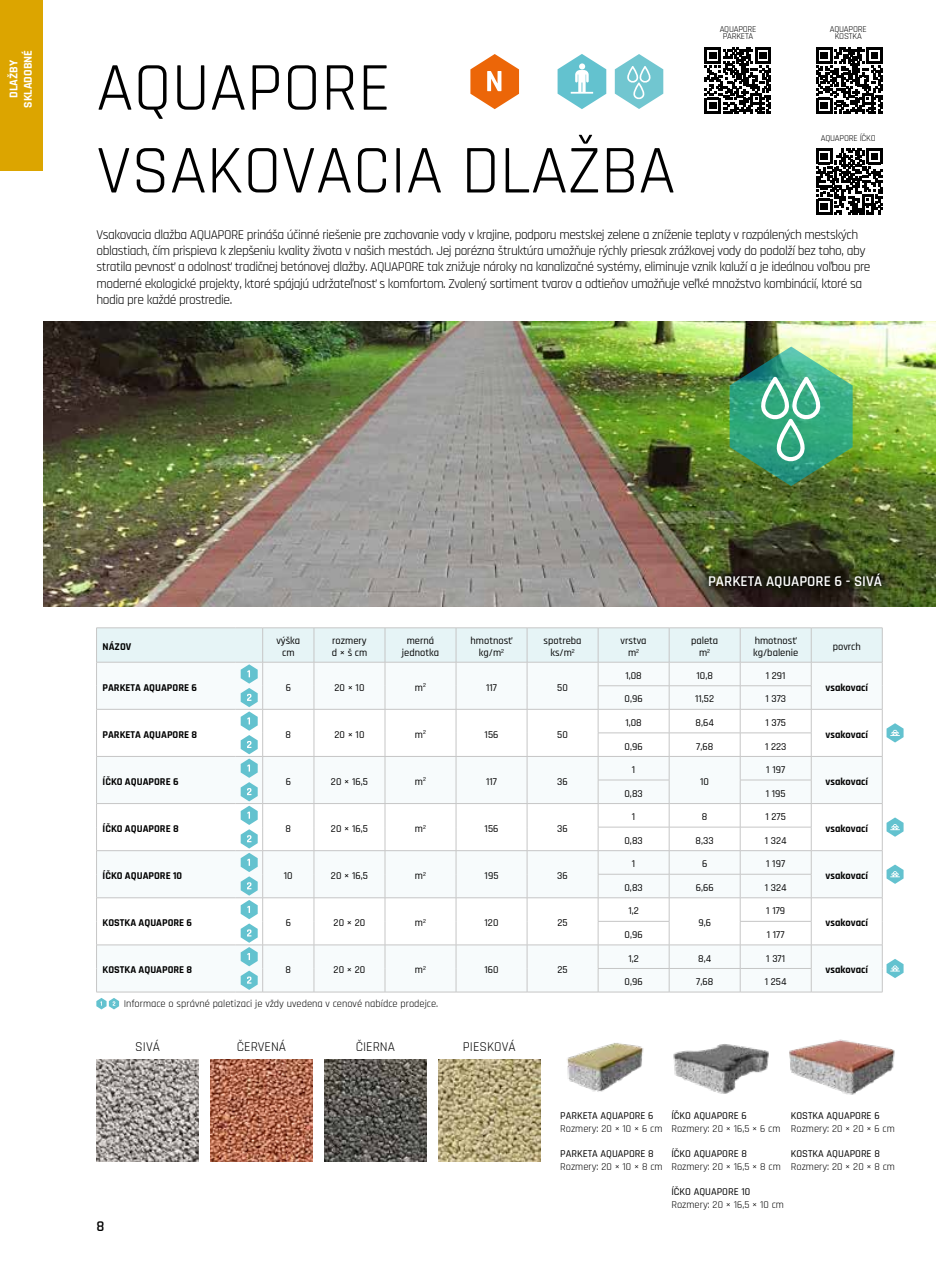
<style>
.page{position:relative;width:936px;height:1263px;background:#fff}
.page>*{position:absolute;margin:0;border:0;box-sizing:border-box;transform-origin:0 0}
.t1{font:69px/82.8px "Rajdhani";color:#000}
.t2{font:600 15px "Rajdhani";color:#fff}
.t3{font:600 15px "Rajdhani";color:#000}
.t4{font:13.5px/16.2px "Rajdhani";letter-spacing:-.035em;color:#000}
.t5{font:13.5px "Rajdhani";color:#000}
.t6{font:700 12px/14.4px "Rajdhani";color:#fff;text-align:center}
.t7{font:500 10.5px/12.6px "Rajdhani";color:#000;text-align:center}
.t8{font:10.5px "Rajdhani";color:#000}
.t9{font:700 10.5px "Rajdhani";color:#000}
.t10{font:9px/7.5px "Rajdhani";letter-spacing:-.025em;color:#000;text-align:center}
</style>
<div class="page">
<img style="left:43px;top:321px;width:892px;height:285px">
<svg style="left:816px;top:48px;width:66px;height:66px"></svg>
<svg style="left:816px;top:148px;width:66px;height:67px"></svg>
<svg style="left:704px;top:48px;width:67px;height:66px"></svg>
<svg style="left:96px;top:628px;width:807px;height:381px"></svg>
<img style="left:97px;top:1060px;width:102px;height:102px">
<img style="left:210px;top:1060px;width:102px;height:102px">
<img style="left:324px;top:1060px;width:102px;height:102px">
<img style="left:438px;top:1060px;width:102px;height:102px">
<img style="left:567px;top:1043px;width:77px;height:49px">
<img style="left:673px;top:1044px;width:96px;height:50px">
<img style="left:789px;top:1039px;width:106px;height:56px">
<div style="left:699px;top:565px;width:191px;height:33px;background:#000;opacity:.75"></div>
<svg style="left:470px;top:54px;width:49px;height:55px"></svg>
<svg style="left:557px;top:54px;width:49px;height:55px"></svg>
<svg style="left:614px;top:54px;width:49px;height:55px"></svg>
<img style="left:729px;top:347px;width:123px;height:139px">
<div style="left:0;top:0;width:43px;height:171px;background:#dca500"></div>
<p class="t6" style="left:7px;top:108px;width:59px;rotate:-90deg">DLAŽBY<br>SKLADOBNÉ</p>
<p class="t10" style="left:719px;top:25px;width:38px">AQUAPORE<br>PARKETA</p>
<p class="t10" style="left:829px;top:25px;width:38px">AQUAPORE<br>KOSTKA</p>
<h1 class="t1" style="left:97px;top:48px;width:580px">AQUAPORE<br>VSAKOVACIA DLAŽBA</h1>
<p class="t4" style="left:97px;top:227px;width:775px">Vsakovacia dlažba AQUAPORE prináša účinné riešenie pre zachovanie vody v krajine, podporu mestskej zelene a zníženie teploty v rozpálených mestských oblastiach, čím prispieva k zlepšeniu kvality života v našich mestách. Jej porézna štruktúra umožňuje rýchly priesak zrážkovej vody do podolží bez toho, aby stratila pevnosť a odolnosť tradičnej betónovej dlažby. AQUAPORE tak znižuje nároky na kanalizačné systémy, eliminuje vznik kaluží a je ideálnou voľbou pre moderné ekologické projekty, ktoré spájajú udržateľnosť s komfortom. Zvolený sortiment tvarov a odtieňov umožňuje veľké množstvo kombinácií, ktoré sa hodia pre každé prostredie.</p>
<p class="t10" style="left:820px;top:134px;width:56px">AQUAPORE ÍČKO</p>
<p class="t2" style="left:708px;top:573px;width:175px">PARKETA AQUAPORE 6 - SIVÁ</p>
<p class="t9" style="left:102px;top:640px;width:30px">NÁZOV</p>
<p class="t7" style="left:276px;top:634px;width:25px">výška cm</p>
<p class="t7" style="left:332px;top:634px;width:37px;text-align:left">rozmery d × š cm</p>
<p class="t7" style="left:402px;top:634px;width:39px">merná jednotka</p>
<p class="t7" style="left:470px;top:634px;width:43px">hmotnosť kg/m<sup>2</sup></p>
<p class="t7" style="left:543px;top:634px;width:40px">spotreba ks/m<sup>2</sup></p>
<p class="t7" style="left:620px;top:634px;width:27px">vrstva m<sup>2</sup></p>
<p class="t7" style="left:691px;top:634px;width:29px">paleta m<sup>2</sup></p>
<p class="t7" style="left:753px;top:634px;width:47px;text-align:left">hmotnosť kg/balenie</p>
<p class="t7" style="left:832px;top:640px;width:30px">povrch</p>
<p class="t9" style="left:102px;top:681px;width:96px">PARKETA AQUAPORE 6</p>
<p class="t7" style="left:286px;top:681px;width:7px">6</p>
<p class="t7" style="left:334px;top:681px;width:31px">20 × 10</p>
<p class="t7" style="left:415px;top:681px;width:13px">m<sup>2</sup></p>
<p class="t7" style="left:486px;top:681px;width:12px">117</p>
<p class="t7" style="left:557px;top:681px;width:12px">50</p>
<p class="t7" style="left:625px;top:669px;width:18px">1,08</p>
<p class="t7" style="left:696px;top:669px;width:18px">10,8</p>
<p class="t7" style="left:765px;top:669px;width:21px">1 291</p>
<p class="t9" style="left:825px;top:681px;width:44px">vsakovací</p>
<p class="t7" style="left:624px;top:693px;width:20px">0,96</p>
<p class="t7" style="left:695px;top:693px;width:20px">11,52</p>
<p class="t7" style="left:765px;top:693px;width:22px">1 373</p>
<p class="t7" style="left:625px;top:717px;width:18px">1,08</p>
<p class="t7" style="left:695px;top:717px;width:20px">8,64</p>
<p class="t7" style="left:765px;top:717px;width:22px">1 375</p>
<p class="t9" style="left:102px;top:728px;width:96px">PARKETA AQUAPORE 8</p>
<p class="t7" style="left:285px;top:728px;width:7px">8</p>
<p class="t7" style="left:334px;top:728px;width:31px">20 × 10</p>
<p class="t7" style="left:415px;top:728px;width:13px">m<sup>2</sup></p>
<p class="t7" style="left:484px;top:728px;width:15px">156</p>
<p class="t7" style="left:557px;top:728px;width:12px">50</p>
<p class="t9" style="left:825px;top:728px;width:44px">vsakovací</p>
<p class="t7" style="left:624px;top:740px;width:20px">0,96</p>
<p class="t7" style="left:696px;top:740px;width:19px">7,68</p>
<p class="t7" style="left:765px;top:740px;width:23px">1 223</p>
<p class="t7" style="left:632px;top:764px;width:5px">1</p>
<p class="t7" style="left:766px;top:764px;width:20px">1 197</p>
<p class="t9" style="left:102px;top:775px;width:77px">ÍČKO AQUAPORE 6</p>
<p class="t7" style="left:286px;top:775px;width:7px">6</p>
<p class="t7" style="left:331px;top:775px;width:38px">20 × 16,5</p>
<p class="t7" style="left:415px;top:775px;width:13px">m<sup>2</sup></p>
<p class="t7" style="left:486px;top:775px;width:12px">117</p>
<p class="t7" style="left:557px;top:775px;width:12px">36</p>
<p class="t7" style="left:700px;top:775px;width:10px">10</p>
<p class="t9" style="left:825px;top:775px;width:44px">vsakovací</p>
<p class="t7" style="left:624px;top:787px;width:20px">0,83</p>
<p class="t7" style="left:765px;top:787px;width:21px">1 195</p>
<p class="t7" style="left:632px;top:811px;width:5px">1</p>
<p class="t7" style="left:702px;top:811px;width:7px">8</p>
<p class="t7" style="left:765px;top:811px;width:22px">1 275</p>
<p class="t9" style="left:102px;top:822px;width:78px">ÍČKO AQUAPORE 8</p>
<p class="t7" style="left:285px;top:823px;width:7px">8</p>
<p class="t7" style="left:331px;top:823px;width:38px">20 × 16,5</p>
<p class="t7" style="left:415px;top:823px;width:13px">m<sup>2</sup></p>
<p class="t7" style="left:484px;top:823px;width:15px">156</p>
<p class="t7" style="left:557px;top:823px;width:12px">36</p>
<p class="t9" style="left:825px;top:822px;width:44px">vsakovací</p>
<p class="t7" style="left:624px;top:834px;width:20px">0,83</p>
<p class="t7" style="left:695px;top:834px;width:20px">8,33</p>
<p class="t7" style="left:764px;top:834px;width:23px">1 324</p>
<p class="t7" style="left:632px;top:858px;width:5px">1</p>
<p class="t7" style="left:702px;top:858px;width:7px">6</p>
<p class="t7" style="left:766px;top:858px;width:20px">1 197</p>
<p class="t9" style="left:102px;top:869px;width:81px">ÍČKO AQUAPORE 10</p>
<p class="t7" style="left:284px;top:870px;width:10px">10</p>
<p class="t7" style="left:331px;top:870px;width:38px">20 × 16,5</p>
<p class="t7" style="left:415px;top:870px;width:13px">m<sup>2</sup></p>
<p class="t7" style="left:484px;top:870px;width:15px">195</p>
<p class="t7" style="left:557px;top:870px;width:12px">36</p>
<p class="t9" style="left:825px;top:869px;width:44px">vsakovací</p>
<p class="t7" style="left:624px;top:881px;width:20px">0,83</p>
<p class="t7" style="left:695px;top:881px;width:19px">6,66</p>
<p class="t7" style="left:764px;top:881px;width:23px">1 324</p>
<p class="t7" style="left:628px;top:905px;width:12px">1,2</p>
<p class="t7" style="left:766px;top:905px;width:20px">1 179</p>
<p class="t9" style="left:102px;top:916px;width:91px">KOSTKA AQUAPORE 6</p>
<p class="t7" style="left:286px;top:917px;width:7px">6</p>
<p class="t7" style="left:333px;top:917px;width:33px">20 × 20</p>
<p class="t7" style="left:415px;top:917px;width:13px">m<sup>2</sup></p>
<p class="t7" style="left:484px;top:917px;width:15px">120</p>
<p class="t7" style="left:557px;top:917px;width:12px">25</p>
<p class="t7" style="left:698px;top:917px;width:14px">9,6</p>
<p class="t9" style="left:825px;top:916px;width:44px">vsakovací</p>
<p class="t7" style="left:624px;top:929px;width:20px">0,96</p>
<p class="t7" style="left:766px;top:929px;width:19px">1 177</p>
<p class="t7" style="left:628px;top:952px;width:12px">1,2</p>
<p class="t7" style="left:698px;top:952px;width:15px">8,4</p>
<p class="t7" style="left:766px;top:952px;width:20px">1 371</p>
<p class="t9" style="left:102px;top:963px;width:91px">KOSTKA AQUAPORE 8</p>
<p class="t7" style="left:285px;top:964px;width:7px">8</p>
<p class="t7" style="left:333px;top:964px;width:33px">20 × 20</p>
<p class="t7" style="left:415px;top:964px;width:13px">m<sup>2</sup></p>
<p class="t7" style="left:484px;top:964px;width:16px">160</p>
<p class="t7" style="left:557px;top:964px;width:12px">25</p>
<p class="t9" style="left:825px;top:963px;width:44px">vsakovací</p>
<p class="t7" style="left:624px;top:976px;width:20px">0,96</p>
<p class="t7" style="left:696px;top:976px;width:19px">7,68</p>
<p class="t7" style="left:764px;top:976px;width:23px">1 254</p>
<p class="t8" style="left:124px;top:998px;width:316px">Informace o správné paletizaci je vždy uvedena v cenové nabídce prodejce.</p>
<p class="t4" style="left:135px;top:1039px;width:26px">SIVÁ</p>
<p class="t5" style="left:237px;top:1039px;width:51px">ČERVENÁ</p>
<p class="t4" style="left:356px;top:1039px;width:41px">ČIERNA</p>
<p class="t5" style="left:463px;top:1039px;width:54px">PIESKOVÁ</p>
<p class="t3" style="left:97px;top:1218px;width:9px">8</p>
<p class="t7" style="left:560px;top:1110px;width:95px">PARKETA AQUAPORE 6</p>
<p class="t8" style="left:560px;top:1123px;width:104px">Rozmery: 20 × 10 × 6 cm</p>
<p class="t7" style="left:560px;top:1148px;width:95px">PARKETA AQUAPORE 8</p>
<p class="t8" style="left:560px;top:1160px;width:104px">Rozmery: 20 × 10 × 8 cm</p>
<p class="t7" style="left:671px;top:1110px;width:77px">ÍČKO AQUAPORE 6</p>
<p class="t8" style="left:671px;top:1123px;width:111px">Rozmery: 20 × 16,5 × 6 cm</p>
<p class="t7" style="left:671px;top:1148px;width:77px">ÍČKO AQUAPORE 8</p>
<p class="t8" style="left:671px;top:1160px;width:111px">Rozmery: 20 × 16,5 × 8 cm</p>
<p class="t7" style="left:671px;top:1186px;width:80px">ÍČKO AQUAPORE 10</p>
<p class="t8" style="left:671px;top:1198px;width:114px">Rozmery: 20 × 16,5 × 10 cm</p>
<p class="t7" style="left:790px;top:1110px;width:90px">KOSTKA AQUAPORE 6</p>
<p class="t8" style="left:790px;top:1123px;width:105px">Rozmery: 20 × 20 × 6 cm</p>
<p class="t7" style="left:790px;top:1148px;width:90px">KOSTKA AQUAPORE 8</p>
<p class="t8" style="left:790px;top:1160px;width:106px">Rozmery: 20 × 20 × 8 cm</p>
</div>
